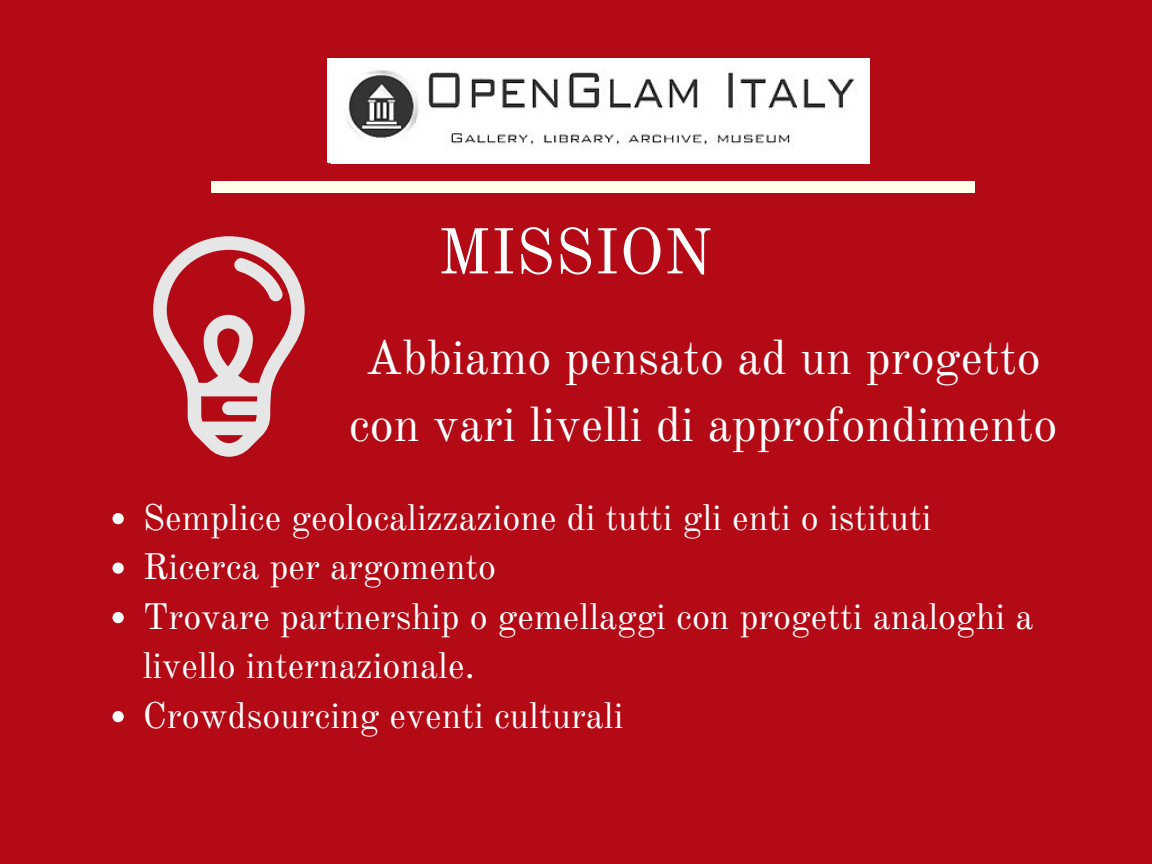
<style>
.page{position:relative;width:1152px;height:864px;background:#b30a16}
.page>*{position:absolute;margin:0;border:0;box-sizing:border-box;transform-origin:0 0}
.t1{font:63.45px "Old Standard TT";color:#fff}
.t2{font:48.3px/67.5px "Old Standard TT";color:#fff;text-align:center}
.t3{font:36.3px/49.5px "Old Standard TT";color:#fff}
</style>
<div class="page">
<div style="left:212px;top:181px;width:763px;height:11px;background:#ffffeb"></div>
<img style="left:327px;top:58px;width:543px;height:105px">
<svg style="left:112px;top:513px;width:12px;height:11px"></svg>
<svg style="left:112px;top:562px;width:12px;height:12px"></svg>
<svg style="left:112px;top:612px;width:12px;height:11px"></svg>
<svg style="left:112px;top:711px;width:12px;height:11px"></svg>
<svg style="left:153px;top:236px;width:152px;height:221px"></svg>
<h1 class="t1" style="left:438px;top:213px;width:276px">MISSION</h1>
<h2 class="t2" style="left:349px;top:324px;width:710px">Abbiamo pensato ad un progetto con vari livelli di approfondimento</h2>
<p class="t3" style="left:143px;top:493px;width:892px">Semplice geolocalizzazione di tutti gli enti o istituti Ricerca per argomento<br>Trovare partnership o gemellaggi con progetti analoghi a livello internazionale.<br>Crowdsourcing eventi culturali</p>
</div>
